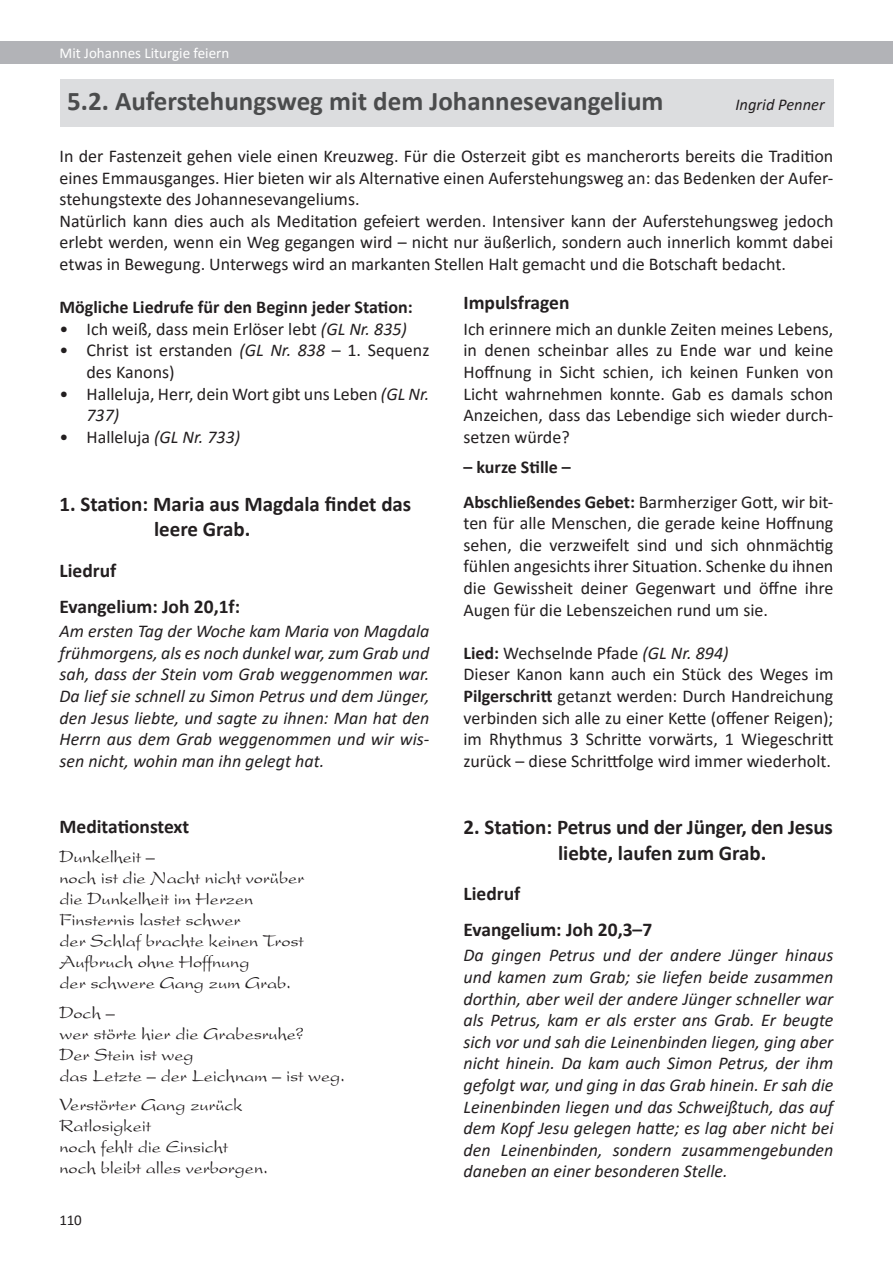
<style>
.page{position:relative;width:893px;height:1263px;background:#fff}
.page>*{position:absolute;margin:0;border:0;box-sizing:border-box;transform-origin:0 0}
.Überschrift_3{font:700 27px "Calibri";color:#4b4c4d}
.Zwischenüberschrifte{font:700 21px/25.2px "Calibri";color:#231f20}
.Zwischenüberschrit_1{font:700 19.5px "Calibri";color:#231f20}
.Normaltext{font:18px/21.6px "Calibri";color:#231f20;text-align:justify}
.Normaltext_kursiv{font:italic 18px/21.6px "Calibri";color:#231f20;text-align:justify}
.Meditiatve_Texte{font:18px "Present";color:#231f20}
.Normaltext-2{font:italic 18px/21.6px "Calibri";color:#231f20;text-align:justify}
.Normaltext-3{font:700 18px "Calibri";color:#231f20}
.Normal_fett_ohne_Ras{font:700 18px "Calibri";color:#231f20}
.Quellenangaben{font:italic 16.5px "Calibri";color:#231f20}
.Balkenschrift_links{font:15px "Calibri";color:#fff}
.Zwischenüberschrit_1-2{font:15px "Calibri";color:#231f20}
.s1{font-style:italic}
.s2{font-weight:700}
</style>
<div class="page">
<div style="left:0;top:41px;width:893px;height:23px;background:#b2b3b7"></div>
<div style="left:60px;top:80px;width:773px;height:47px;background:#dcdddf"></div>
<p class="Balkenschrift_links" style="left:60px;top:42px;width:171px">Mit Johannes Liturgie feiern</p>
<p class="Überschrift_3" style="left:67px;top:82px;width:598px">5.2. Auferstehungsweg mit dem Johannesevangelium</p>
<p class="Quellenangaben" style="left:735px;top:93px;width:91px">Ingrid Penner</p>
<p class="Normaltext" style="left:60px;top:145px;width:775px">In der Fastenzeit gehen viele einen Kreuzweg. Für die Osterzeit gibt es mancherorts bereits die Tradition eines Emmausganges. Hier bieten wir als Alternative einen Auferstehungsweg an: das Bedenken der Aufer&shy;stehungstexte des Johannesevangeliums.</p>
<p class="Normaltext" style="left:60px;top:210px;width:775px">Natürlich kann dies auch als Meditation gefeiert werden. Intensiver kann der Auferstehungsweg jedoch erlebt werden, wenn ein Weg gegangen wird – nicht nur äußerlich, sondern auch innerlich kommt dabei etwas in Bewegung. Unterwegs wird an markanten Stellen Halt gemacht und die Botschaft bedacht.</p>
<p class="Normaltext-3" style="left:60px;top:294px;width:355px">Mögliche Liedrufe für den Beginn jeder Station:</p>
<p class="Normaltext" style="left:60px;top:318px;width:349px">• Ich weiß, dass mein Erlöser lebt <span class="s1">(GL Nr. 835)</span></p>
<p class="Normaltext" style="left:87px;top:339px;width:344px;text-indent:-27px">• Christ ist erstanden <span class="s1">(GL Nr. 838</span> – 1. Sequenz des Kanons)</p>
<p class="Normaltext" style="left:87px;top:382px;width:344px;text-indent:-27px">• Halleluja, Herr, dein Wort gibt uns Leben <span class="s1">(GL Nr.<br>737)</span></p>
<p class="Normaltext" style="left:60px;top:426px;width:182px">• Halleluja <span class="s1">(GL Nr. 733)</span></p>
<p class="Zwischenüberschrifte" style="left:154px;top:491px;width:259px;text-indent:-94px">1. Station: Maria aus Magdala findet das leere Grab.</p>
<p class="Zwischenüberschrit_1" style="left:60px;top:556px;width:58px">Liedruf</p>
<p class="Zwischenüberschrit_1" style="left:60px;top:592px;width:182px">Evangelium: Joh 20,1f:</p>
<p class="Normaltext-2" style="left:60px;top:620px;width:371px">Am ersten Tag der Woche kam Maria von Magdala frühmorgens, als es noch dunkel war, zum Grab und sah, dass der Stein vom Grab weggenommen war.<br>Da lief sie schnell zu Simon Petrus und dem Jünger, den Jesus liebte, und sagte zu ihnen: Man hat den Herrn aus dem Grab weggenommen und wir wis&shy;sen nicht, wohin man ihn gelegt hat.</p>
<p class="Zwischenüberschrit_1" style="left:60px;top:812px;width:131px">Meditationstext</p>
<p class="Meditiatve_Texte" style="left:60px;top:847px;width:97px">Dunkelheit –</p>
<p class="Meditiatve_Texte" style="left:60px;top:868px;width:246px">noch ist die Nacht nicht vorüber</p>
<p class="Meditiatve_Texte" style="left:60px;top:889px;width:195px">die Dunkelheit im Herzen</p>
<p class="Meditiatve_Texte" style="left:60px;top:910px;width:183px">Finsternis lastet schwer</p>
<p class="Meditiatve_Texte" style="left:60px;top:931px;width:245px">der Schlaf brachte keinen Trost</p>
<p class="Meditiatve_Texte" style="left:60px;top:952px;width:191px">Aufbruch ohne Hoffnung</p>
<p class="Meditiatve_Texte" style="left:60px;top:973px;width:233px">der schwere Gang zum Grab.</p>
<p class="Meditiatve_Texte" style="left:60px;top:1002px;width:57px">Doch –</p>
<p class="Meditiatve_Texte" style="left:60px;top:1023px;width:246px">wer störte hier die Grabesruhe?</p>
<p class="Meditiatve_Texte" style="left:60px;top:1044px;width:136px">Der Stein ist weg</p>
<p class="Meditiatve_Texte" style="left:60px;top:1065px;width:287px">das Letzte – der Leichnam – ist weg.</p>
<p class="Meditiatve_Texte" style="left:60px;top:1095px;width:185px">Verstörter Gang zurück</p>
<p class="Meditiatve_Texte" style="left:60px;top:1116px;width:93px">Ratlosigkeit</p>
<p class="Meditiatve_Texte" style="left:60px;top:1137px;width:170px">noch fehlt die Einsicht</p>
<p class="Meditiatve_Texte" style="left:60px;top:1158px;width:210px">noch bleibt alles verborgen.</p>
<p class="Zwischenüberschrit_1-2" style="left:60px;top:1210px;width:24px">110</p>
<p class="Zwischenüberschrit_1" style="left:463px;top:289px;width:108px">Impulsfragen</p>
<p class="Normaltext" style="left:463px;top:318px;width:371px">Ich erinnere mich an dunkle Zeiten meines Lebens, in denen scheinbar alles zu Ende war und keine Hoffnung in Sicht schien, ich keinen Funken von Licht wahrnehmen konnte. Gab es damals schon Anzeichen, dass das Lebendige sich wieder durch&shy;setzen würde?</p>
<p class="Normal_fett_ohne_Ras" style="left:463px;top:454px;width:109px">– kurze Stille –</p>
<p class="Normaltext" style="left:463px;top:490px;width:371px"><span class="s2">Abschließendes Gebet:</span> Barmherziger Gott, wir bit&shy;ten für alle Menschen, die gerade keine Hoffnung sehen, die verzweifelt sind und sich ohnmächtig fühlen angesichts ihrer Situation. Schenke du ihnen die Gewissheit deiner Gegenwart und öffne ihre Augen für die Lebenszeichen rund um sie.</p>
<p class="Normaltext" style="left:463px;top:642px;width:267px"><span class="s2">Lied:</span> Wechselnde Pfade <span class="s1">(GL Nr. 894)</span></p>
<p class="Normaltext" style="left:463px;top:663px;width:371px">Dieser Kanon kann auch ein Stück des Weges im <span class="s2">Pilgerschritt</span> getanzt werden: Durch Handreichung verbinden sich alle zu einer Kette (offener Reigen); im Rhythmus 3 Schritte vorwärts, 1 Wiegeschritt zurück – diese Schrittfolge wird immer wiederholt.</p>
<p class="Zwischenüberschrifte" style="left:558px;top:814px;width:276px;text-indent:-94px">2. Station: Petrus und der Jünger, den Jesus liebte, laufen zum Grab.</p>
<p class="Zwischenüberschrit_1" style="left:463px;top:880px;width:58px">Liedruf</p>
<p class="Zwischenüberschrit_1" style="left:463px;top:916px;width:190px">Evangelium: Joh 20,3–7</p>
<p class="Normaltext_kursiv" style="left:463px;top:944px;width:371px">Da gingen Petrus und der andere Jünger hinaus und kamen zum Grab; sie liefen beide zusammen dorthin, aber weil der andere Jünger schneller war als Petrus, kam er als erster ans Grab. Er beugte sich vor und sah die Leinenbinden liegen, ging aber nicht hinein. Da kam auch Simon Petrus, der ihm gefolgt war, und ging in das Grab hinein. Er sah die Leinenbinden liegen und das Schweißtuch, das auf dem Kopf Jesu gelegen hatte; es lag aber nicht bei den Leinenbinden, sondern zusammengebunden daneben an einer besonderen Stelle.</p>
</div>
